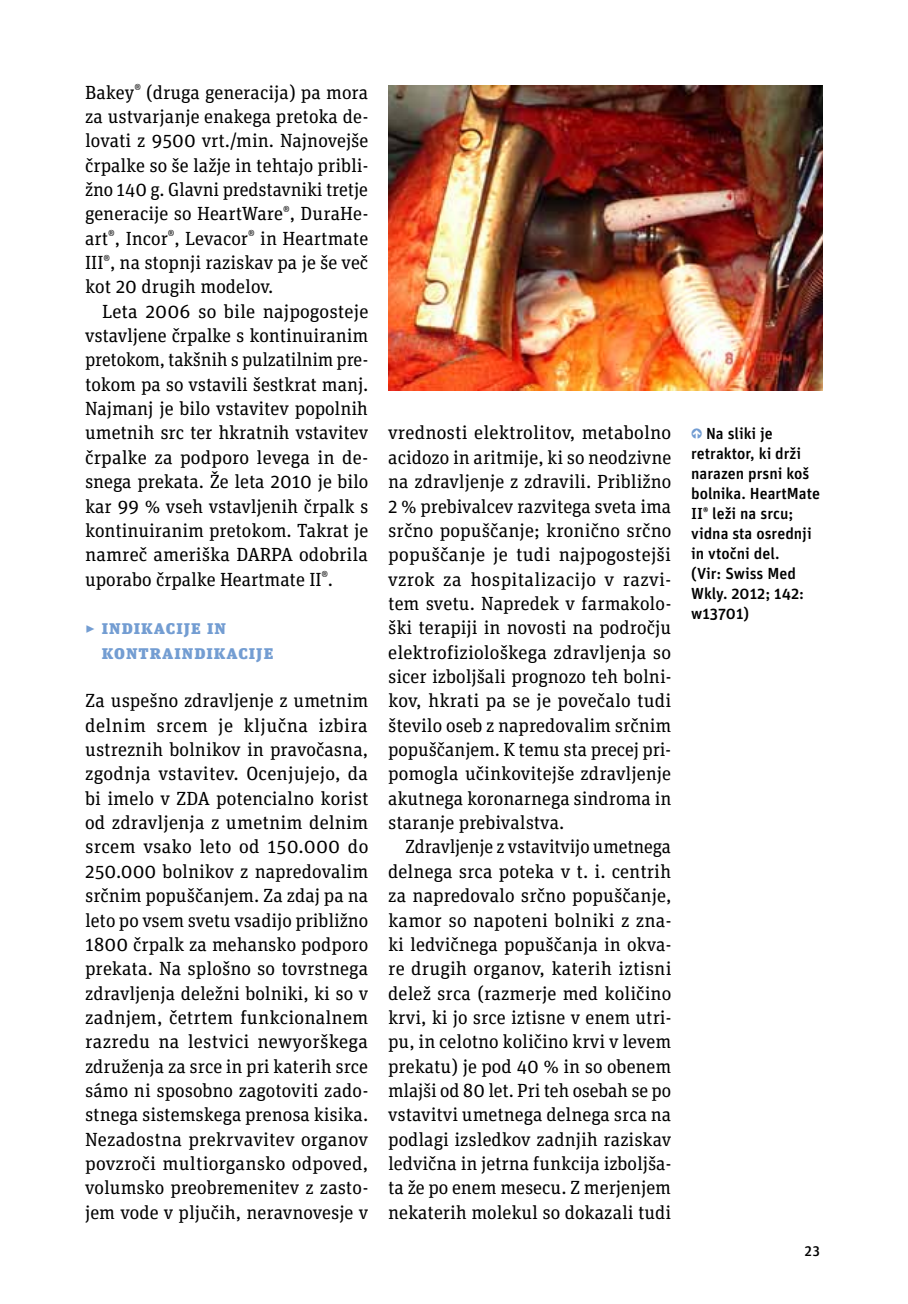
<style>
.page{position:relative;width:908px;height:1304px;background:#fff}
.page>*{position:absolute;margin:0;border:0;box-sizing:border-box;transform-origin:0 0}
.t1{font:19px/24.4px "Unit Slab Pro";color:#000;text-align:justify}
.t2{font:900 19px/24.4px "Unit Slab Pro";letter-spacing:.05em;color:#739dd2}
.t3{font:500 16px/20px "Unit Pro";color:#000}
.t4{font:500 14px "Unit Slab Pro";color:#000}
.s1{font-weight:700;color:#739dd2}
</style>
<div class="page">
<img style="left:388px;top:85px;width:434px;height:306px">
<p class="t1" style="left:85px;top:79px;width:284px">Bakey<sup>®</sup> (druga generacija) pa mora za ustvarjanje enakega pretoka de&shy;lovati z 9500 vrt./min. Najnovejše črpalke so še lažje in tehtajo pribli&shy;žno 140 g. Glavni predstavniki tretje generacije so HeartWare<sup>®</sup>, DuraHe&shy;art<sup>®</sup>, Incor<sup>®</sup>, Levacor<sup>®</sup> in Heartmate III<sup>®</sup>, na stopnji raziskav pa je še več kot 20 drugih modelov.</p>
<p class="t1" style="left:85px;top:298px;width:285px;text-indent:17px">Leta 2006 so bile najpogosteje vstavljene črpalke s kontinuiranim pretokom, takšnih s pulzatilnim pre&shy;tokom pa so vstavili šestkrat manj.<br>Najmanj je bilo vstavitev popolnih umetnih src ter hkratnih vstavitev črpalke za podporo levega in de&shy;snega prekata. Že leta 2010 je bilo kar 99 % vseh vstavljenih črpalk s kontinuiranim pretokom. Takrat je namreč ameriška DARPA odobrila uporabo črpalke Heartmate II<sup>®</sup>.</p>
<p class="t2" style="left:102px;top:614px;width:173px;text-indent:-17px">▸ INDIKACIJE IN<br>KONTRAINDIKACIJE</p>
<p class="t1" style="left:85px;top:688px;width:285px">Za uspešno zdravljenje z umetnim delnim srcem je ključna izbira ustreznih bolnikov in pravočasna, zgodnja vstavitev. Ocenjujejo, da bi imelo v ZDA potencialno korist od zdravljenja z umetnim delnim srcem vsako leto od 150.000 do 250.000 bolnikov z napredovalim srčnim popuščanjem. Za zdaj pa na leto po vsem svetu vsadijo približno 1800 črpalk za mehansko podporo prekata. Na splošno so tovrstnega zdravljenja deležni bolniki, ki so v zadnjem, četrtem funkcionalnem razredu na lestvici newyorškega združenja za srce in pri katerih srce sámo ni sposobno zagotoviti zado&shy;stnega sistemskega prenosa kisika.<br>Nezadostna prekrvavitev organov povzroči multiorgansko odpoved, volumsko preobremenitev z zasto&shy;jem vode v pljučih, neravnovesje v</p>
<p class="t1" style="left:388px;top:420px;width:285px">vrednosti elektrolitov, metabolno acidozo in aritmije, ki so neodzivne na zdravljenje z zdravili. Približno 2 % prebivalcev razvitega sveta ima srčno popuščanje; kronično srčno popuščanje je tudi najpogostejši vzrok za hospitalizacijo v razvi&shy;tem svetu. Napredek v farmakolo&shy;ški terapiji in novosti na področju elektrofiziološkega zdravljenja so sicer izboljšali prognozo teh bolni&shy;kov, hkrati pa se je povečalo tudi število oseb z napredovalim srčnim popuščanjem. K temu sta precej pri&shy;pomogla učinkovitejše zdravljenje akutnega koronarnega sindroma in staranje prebivalstva.</p>
<p class="t1" style="left:388px;top:834px;width:285px;text-indent:17px">Zdravljenje z vstavitvijo umetnega delnega srca poteka v t. i. centrih za napredovalo srčno popuščanje, kamor so napoteni bolniki z zna&shy;ki ledvičnega popuščanja in okva&shy;re drugih organov, katerih iztisni delež srca (razmerje med količino krvi, ki jo srce iztisne v enem utri&shy;pu, in celotno količino krvi v levem prekatu) je pod 40 % in so obenem mlajši od 80 let. Pri teh osebah se po vstavitvi umetnega delnega srca na podlagi izsledkov zadnjih raziskav ledvična in jetrna funkcija izboljša&shy;ta že po enem mesecu. Z merjenjem nekaterih molekul so dokazali tudi</p>
<p class="t3" style="left:691px;top:424px;width:130px"><span class="s1">↑</span> Na sliki je retraktor, ki drži narazen prsni koš bolnika. HeartMate<br>II<sup>®</sup> leži na srcu; vidna sta osrednji in vtočni del.<br>(Vir: Swiss Med<br>Wkly. 2012; 142: w13701)</p>
<p class="t4" style="left:804px;top:1242px;width:16px">23</p>
</div>
